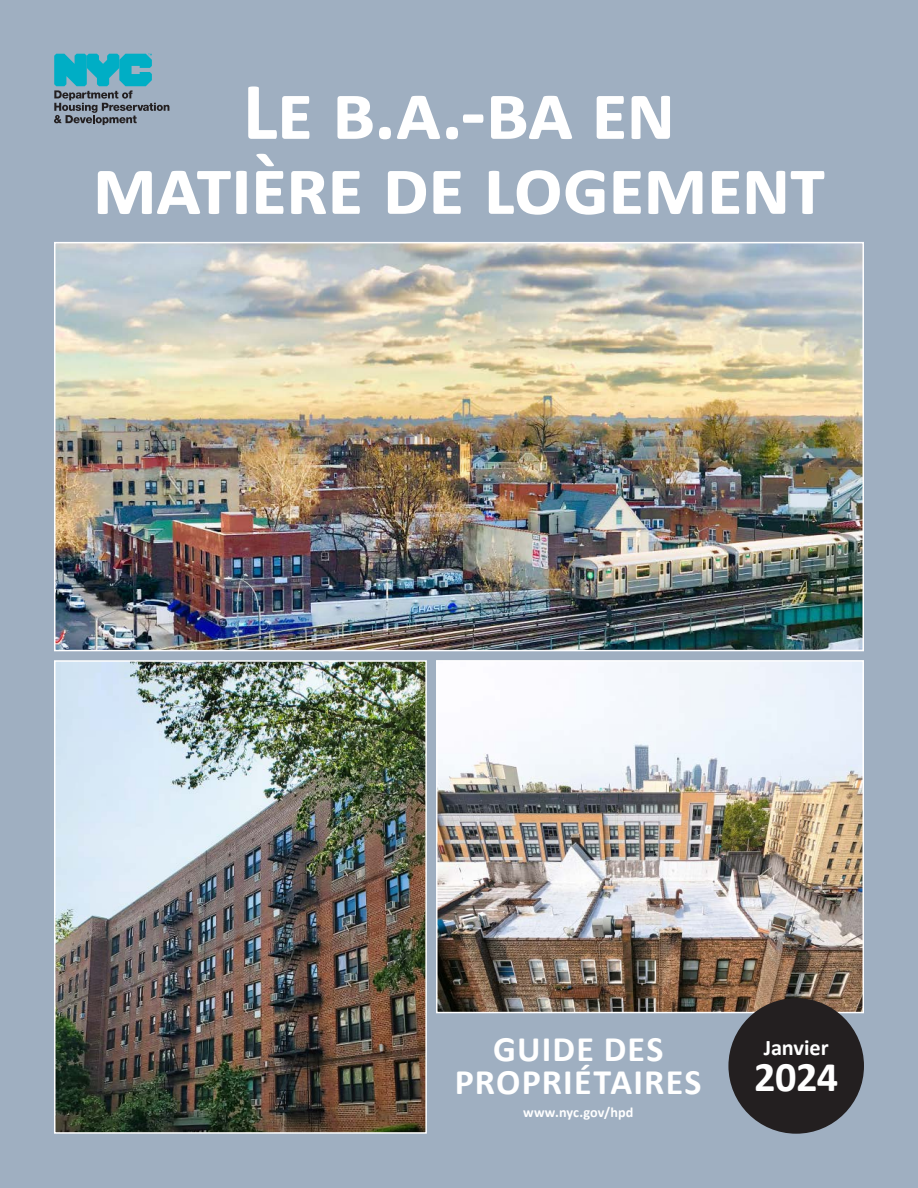
<style>
.page{position:relative;width:918px;height:1188px;background:#9fafc1}
.page>*{position:absolute;margin:0;border:0;box-sizing:border-box;transform-origin:0 0}
.t1{font:700 82.5px/75px "Calibri";letter-spacing:-.015em;color:#fff;text-align:center}
.t2{font:700 42.3px "Calibri";color:#fff}
.t3{font:700 36px/33px "Calibri";letter-spacing:.035em;color:#fff;text-align:center}
.t4{font:700 22.35px "Calibri";color:#fff}
.t5{font:700 14.1px "Calibri";letter-spacing:.01em;color:#fff}
</style>
<div class="page">
<img style="left:54px;top:242px;width:810px;height:410px">
<img style="left:54px;top:660px;width:373px;height:474px">
<img style="left:436px;top:660px;width:428px;height:354px">
<div style="left:728px;top:998px;width:136px;height:136px;background:#231f20;border-radius:50%"></div>
<svg style="left:54px;top:54px;width:115px;height:71px"></svg>
<p class="t1" style="left:92px;top:74px;width:735px">Le b.a.-ba en<br>matière de logement</p>
<p class="t3" style="left:455px;top:1033px;width:248px">GUIDE DES<br>PROPRIÉTAIRES</p>
<p class="t5" style="left:523px;top:1103px;width:112px">www.nyc.gov/hpd</p>
<p class="t4" style="left:764px;top:1033px;width:66px">Janvier</p>
<p class="t2" style="left:754px;top:1050px;width:86px">2024</p>
</div>
